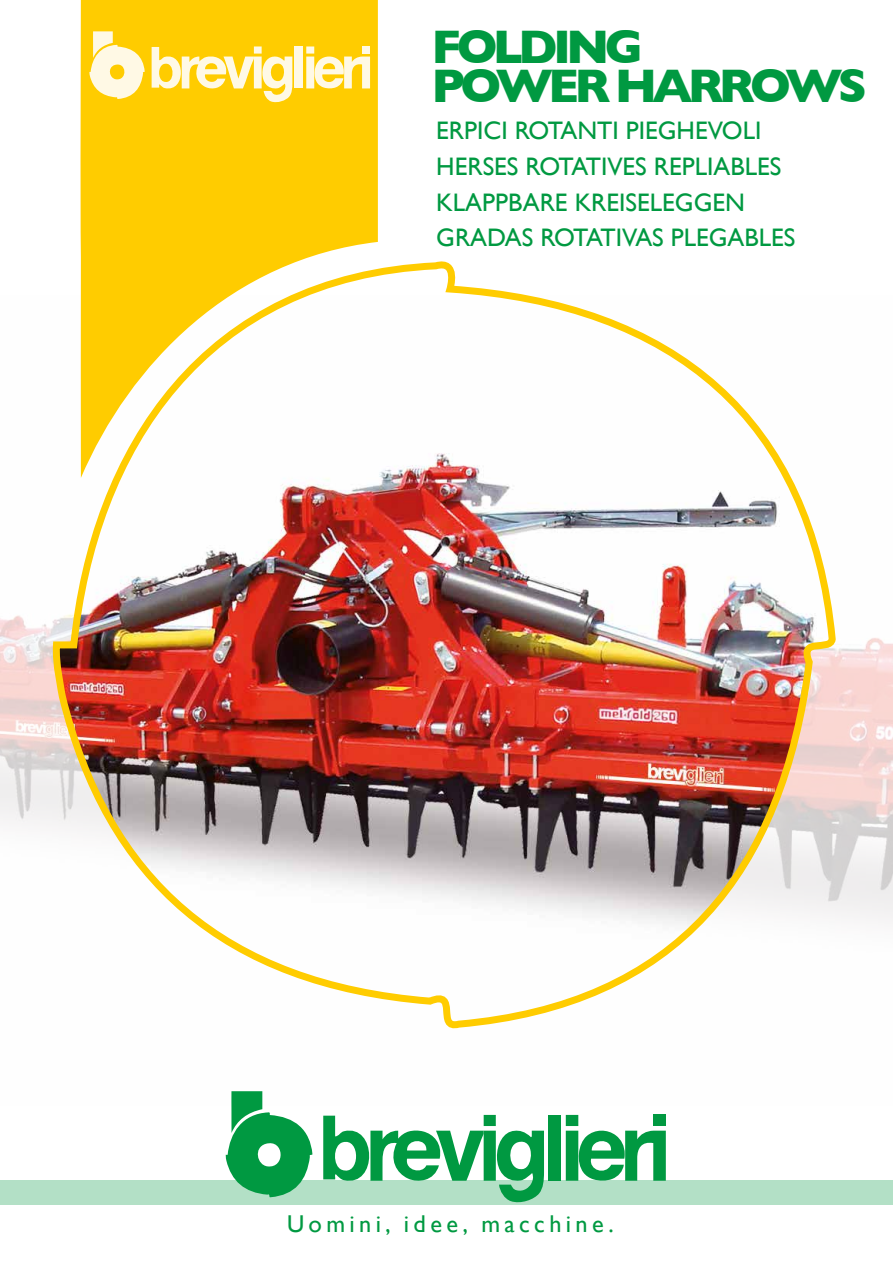
<style>
.page{position:relative;width:893px;height:1263px;background:#fff}
.page>*{position:absolute;margin:0;border:0;box-sizing:border-box;transform-origin:0 0}
.t1{font:700 48px/39px "Gill Sans";letter-spacing:-.1em;color:#009941}
.t2{font:25.35px/36px "Gill Sans";color:#009941}
.t3{font:24.3px "Gill Sans";letter-spacing:.18em;color:#009941}
</style>
<div class="page">
<svg style="left:0;top:615px;width:893px;height:307px"></svg>
<div style="left:0;top:1180px;width:893px;height:25px;background:#b3e0c6"></div>
<svg style="left:566px;top:1115px;width:100px;height:66px"></svg>
<div style="left:548px;top:1115px;width:13px;height:66px;background:#009941"></div>
<svg style="left:323px;top:1115px;width:221px;height:88px"></svg>
<svg style="left:226px;top:1091px;width:86px;height:107px"></svg>
<img style="left:50px;top:261px;width:790px;height:768px">
<svg style="left:80px;top:0;width:298px;height:478px;fill:#fc0"></svg>
<svg style="left:306px;top:46px;width:64px;height:43px;background:#ffe57f"></svg>
<div style="left:295px;top:46px;width:8px;height:42px;background:#fff9e5"></div>
<svg style="left:152px;top:46px;width:140px;height:57px;background:#ffde5d"></svg>
<svg style="left:89px;top:31px;width:56px;height:68px;background:#ffe78d"></svg>
<h1 class="t1" style="left:432px;top:27px;width:437px">FOLDING<br>POWER HARROWS</h1>
<p class="t2" style="left:436px;top:112px;width:361px">ERPICI ROTANTI PIEGHEVOLI<br>HERSES ROTATIVES REPLIABLES<br>KLAPPBARE KREISELEGGEN<br>GRADAS ROTATIVAS PLEGABLES</p>
<p class="t3" style="left:287px;top:1209px;width:328px">Uomini, idee, macchine.</p>
</div>
